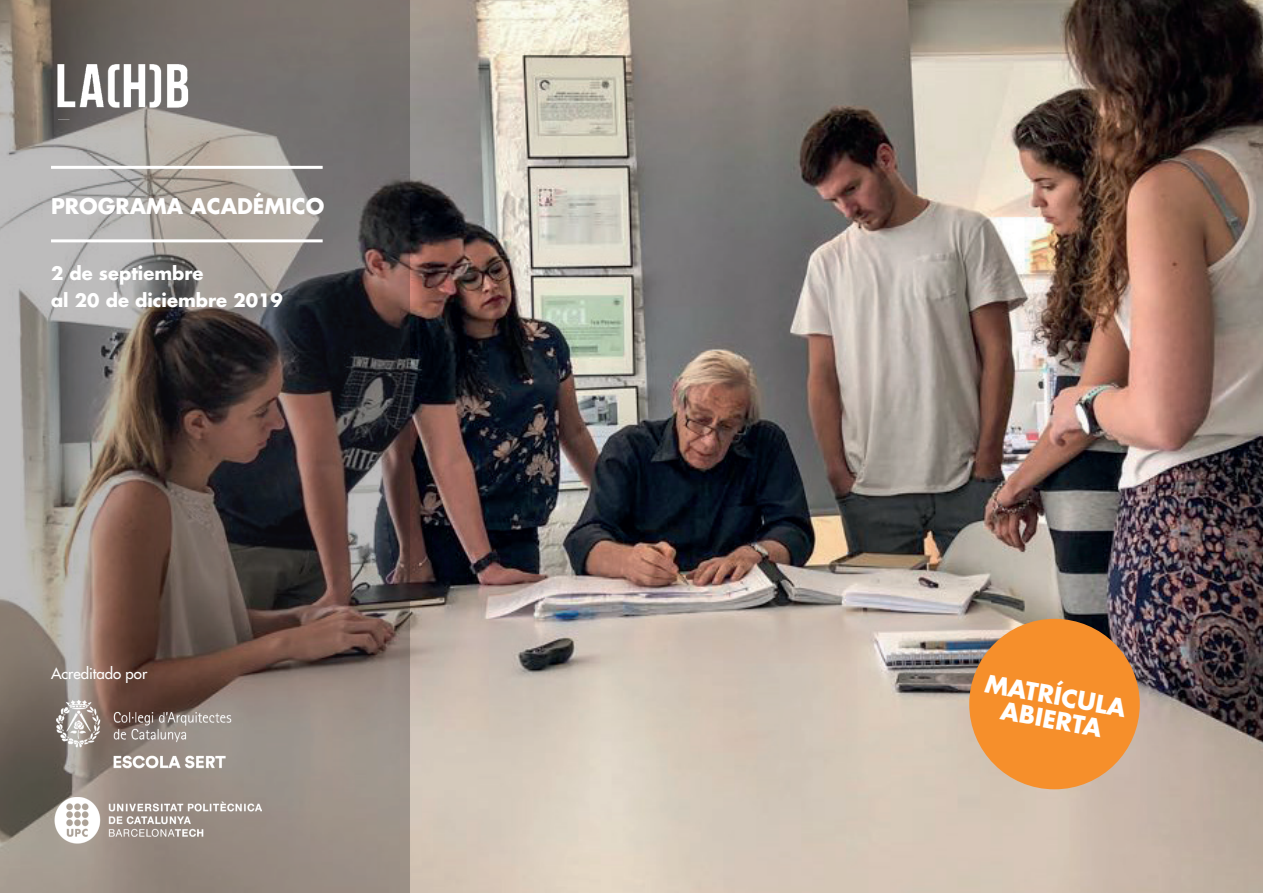
<style>
.page{position:relative;width:1263px;height:893px;background:#fff}
.page>*{position:absolute;margin:0;border:0;box-sizing:border-box;transform-origin:0 0}
.t1{font:700 24px/24px "Futura LT";color:#fff;text-align:center}
.t2{font:700 21px "Futura LT";color:#fff}
.t3{font:700 18px/27px "Futura LT";color:#fff}
.t4{font:15px "Futura LT";color:#fff}
</style>
<div class="page">
<img style="left:410px;top:0;width:853px;height:893px">
<svg style="left:0;top:0;width:410px;height:893px;background:#736863"></svg>
<img style="left:51px;top:53px;width:144px;height:66px">
<img style="left:51px;top:692px;width:191px;height:82px">
<img style="left:52px;top:797px;width:209px;height:53px">
<hr style="left:51px;top:166px;width:272px;height:3px;background:#fff">
<hr style="left:51px;top:239px;width:272px;height:3px;background:#fff">
<div style="left:969px;top:619px;width:171px;height:170px;background:#f68f2b;border-radius:50%"></div>
<p class="t2" style="left:51px;top:192px;width:275px">PROGRAMA ACADÉMICO</p>
<p class="t3" style="left:51px;top:260px;width:233px">2 de septiembre<br>al 20 de diciembre 2019</p>
<p class="t4" style="left:51px;top:664px;width:98px">Acreditado por</p>
<h1 class="t1" style="left:987px;top:671px;width:144px;rotate:10deg">MATRÍCULA<br>ABIERTA</h1>
</div>
